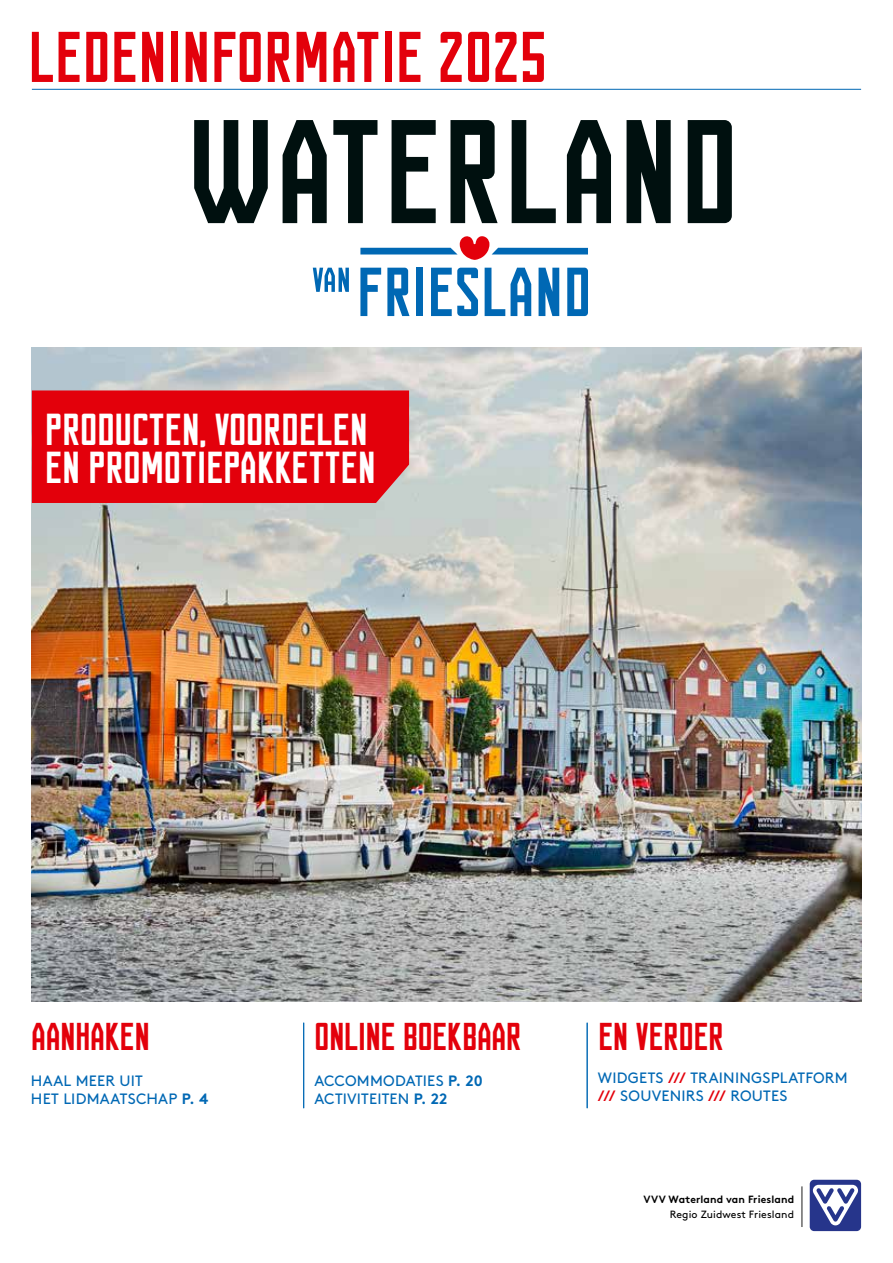
<style>
.page{position:relative;width:893px;height:1263px;background:#fff}
.page>*{position:absolute;margin:0;border:0;box-sizing:border-box;transform-origin:0 0}
.t1{font:condensed 72px "FUNCTION";letter-spacing:-.01em;color:#e3000b}
.t2{font:condensed 45px/37.5px "FUNCTION";letter-spacing:-.02em;color:#fff}
.t3{font:condensed 39px "FUNCTION";letter-spacing:-.03em;color:#e3000b}
.t4{font:15px/18px "Brown Std";letter-spacing:.015em;color:#0068b4}
.t5{font:700 10.5px "Brown Std";letter-spacing:.01em;color:#000}
.t6{font:10.5px "Brown Std";letter-spacing:.01em;color:#000}
.s1{font-weight:700}
.s2{font-weight:700;color:#e3000b}
</style>
<div class="page">
<img style="left:32px;top:348px;width:829px;height:653px">
<div style="left:32px;top:390px;width:377px;height:113px;background:#e3000b"></div>
<svg style="left:360px;top:236px;width:228px;height:24px"></svg>
<svg style="left:313px;top:268px;width:36px;height:24px"></svg>
<svg style="left:360px;top:268px;width:21px;height:48px"></svg>
<svg style="left:387px;top:268px;width:22px;height:48px"></svg>
<div style="left:416px;top:268px;width:7px;height:48px;background:#0068b4"></div>
<svg style="left:431px;top:268px;width:47px;height:48px"></svg>
<svg style="left:485px;top:268px;width:20px;height:48px"></svg>
<svg style="left:511px;top:268px;width:20px;height:48px"></svg>
<svg style="left:539px;top:268px;width:20px;height:48px"></svg>
<svg style="left:567px;top:268px;width:21px;height:48px"></svg>
<svg style="left:194px;top:120px;width:74px;height:103px"></svg>
<svg style="left:283px;top:120px;width:44px;height:103px"></svg>
<svg style="left:333px;top:120px;width:44px;height:103px"></svg>
<svg style="left:392px;top:120px;width:44px;height:103px"></svg>
<svg style="left:450px;top:120px;width:48px;height:103px"></svg>
<svg style="left:512px;top:120px;width:44px;height:103px"></svg>
<svg style="left:567px;top:120px;width:44px;height:103px"></svg>
<svg style="left:627px;top:120px;width:44px;height:103px"></svg>
<svg style="left:688px;top:120px;width:44px;height:103px"></svg>
<hr style="left:32px;top:89px;width:829px;height:1px;background:#0068b4">
<hr style="left:802px;top:1186px;width:1px;height:41px;background:#1d1d1d">
<svg style="left:810px;top:1180px;width:51px;height:51px"></svg>
<hr style="left:303px;top:1023px;width:1px;height:85px;background:#0068b4">
<hr style="left:587px;top:1023px;width:1px;height:85px;background:#0068b4">
<h1 class="t1" style="left:28px;top:18px;width:521px">LEDENINFORMATIE 2025</h1>
<h2 class="t2" style="left:45px;top:411px;width:333px">PRODUCTEN, VOORDELEN<br>EN PROMOTIEPAKKETTEN</h2>
<h3 class="t3" style="left:31px;top:1016px;width:121px">AANHAKEN</h3>
<p class="t4" style="left:31px;top:1072px;width:179px">HAAL MEER UIT<br>HET LIDMAATSCHAP <span class="s1">P. 4</span></p>
<h3 class="t3" style="left:314px;top:1016px;width:209px">ONLINE BOEKBAAR</h3>
<p class="t4" style="left:314px;top:1072px;width:170px">ACCOMMODATIES <span class="s1">P. 20<br></span>ACTIVITEITEN <span class="s1">P. 22</span></p>
<h3 class="t3" style="left:598px;top:1016px;width:128px">EN VERDER</h3>
<p class="t4" style="left:598px;top:1069px;width:251px">WIDGETS <span class="s2">///</span> TRAININGSPLATFORM <span class="s2">///</span> SOUVENIRS <span class="s2">///</span> ROUTES</p>
<p class="t5" style="left:644px;top:1193px;width:152px">VVV Waterland van Friesland</p>
<p class="t6" style="left:670px;top:1208px;width:126px">Regio Zuidwest Friesland</p>
</div>
